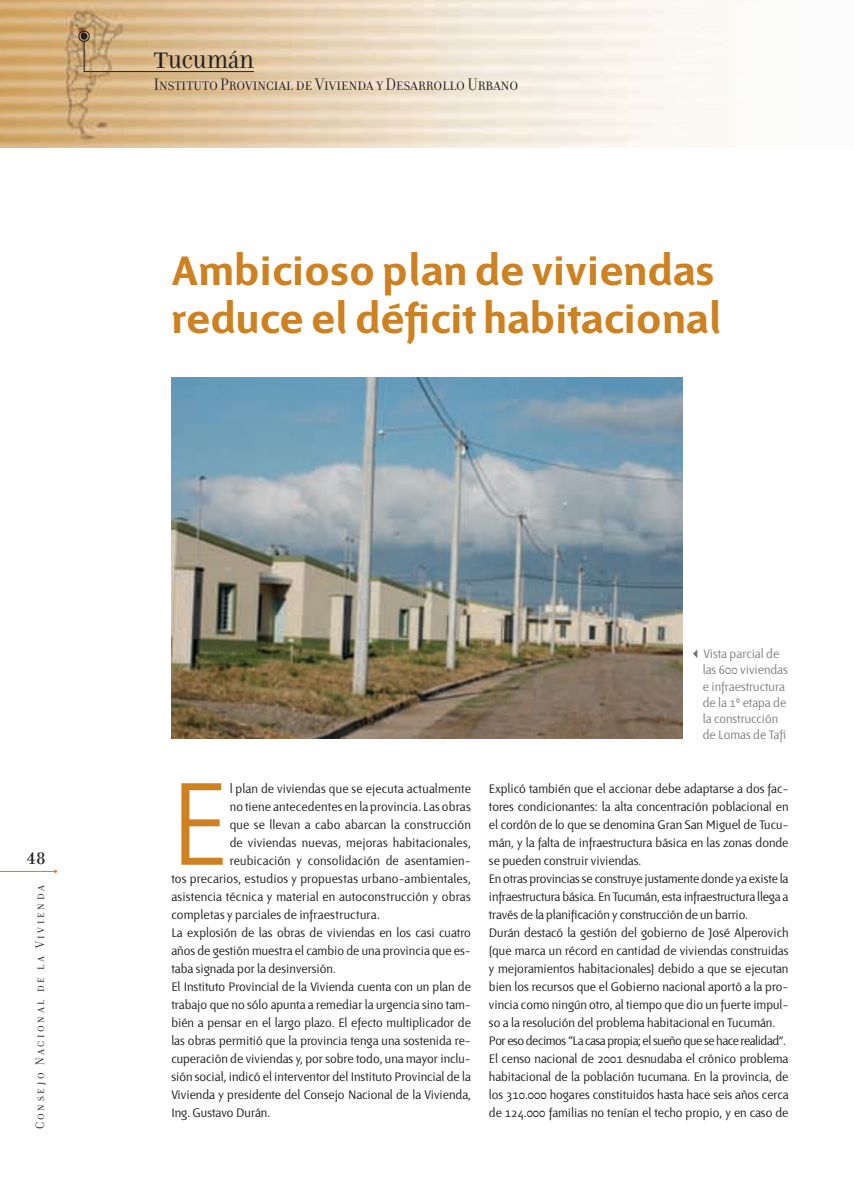
<style>
.page{position:relative;width:854px;height:1195px;background:#fff}
.page>*{position:absolute;margin:0;border:0;box-sizing:border-box;transform-origin:0 0}
.t1{font:300 116.7px "Frutiger";color:#cd8121}
.t2{font:45px/48px "Fontana Negra";color:#cd8121}
.t3{font:19.5px "Filosofia Unicase";color:#231f20}
.t4{font:18px "Filosofia Grand Caps";color:#231f20}
.t5{font:18px "Filosofia Unicase";color:#231f20}
.t6{font:13.5px/18px "Fontana Texto Kern";color:#231f20}
.t7{font:13.5px/16.2px "Fontana Texto Kern";color:#808285}
.t8{font:13.5px "Filosofia Grand Caps";letter-spacing:.2em;color:#231f20}
.s1{font-size:24px}
.s2{color:#6c6d70}
</style>
<div class="page">
<img style="left:0;top:0;width:724px;height:148px">
<div style="left:79px;top:31px;width:11px;height:11px;border:1px solid #231f20;border-radius:50%"></div>
<div style="left:81px;top:33px;width:7px;height:7px;background:#231f20;border-radius:50%"></div>
<svg style="left:84px;top:41px;width:170px;height:31px;background:#d3b58b"></svg>
<hr style="left:0;top:870px;width:56px;height:1px;background:#cd8121">
<img style="left:171px;top:377px;width:511px;height:361px">
<h3 class="t3" style="left:154px;top:50px;width:102px"><span class="s1">T</span>UCUMÁN</h3>
<h3 class="t4" style="left:154px;top:74px;width:366px">Instituto Provincial de Vivienda y Desarrollo Urbano</h3>
<h2 class="t2" style="left:171px;top:249px;width:551px">Ambicioso plan de viviendas reduce el déficit habitacional</h2>
<h3 class="t5" style="left:27px;top:846px;width:21px">48</h3>
<p class="t8" style="left:33px;top:1129px;width:246px;rotate:-90deg">Consejo Nacional de la Vivienda</p>
<h1 class="t1" style="left:171px;top:758px;width:60px">E</h1>
<p class="t6" style="left:230px;top:779px;width:243px">l plan de viviendas que se ejecuta actualmente</p>
<p class="t6" style="left:230px;top:797px;width:243px">no tiene antecedentes en la provincia. Las obras</p>
<p class="t6" style="left:230px;top:815px;width:243px">que se llevan a cabo abarcan la construcción</p>
<p class="t6" style="left:230px;top:833px;width:243px">de viviendas nuevas, mejoras habitacionales,</p>
<p class="t6" style="left:230px;top:851px;width:243px">reubicación y consolidación de asentamien-</p>
<p class="t6" style="left:171px;top:869px;width:301px">tos precarios, estudios y propuestas urbano-ambientales,</p>
<p class="t6" style="left:171px;top:887px;width:301px">asistencia técnica y material en autoconstrucción y obras</p>
<p class="t6" style="left:171px;top:905px;width:210px">completas y parciales de infraestructura.</p>
<p class="t6" style="left:171px;top:923px;width:301px">La explosión de las obras de viviendas en los casi cuatro</p>
<p class="t6" style="left:171px;top:941px;width:301px">años de gestión muestra el cambio de una provincia que es-</p>
<p class="t6" style="left:171px;top:959px;width:166px">taba signada por la desinversión.</p>
<p class="t6" style="left:171px;top:977px;width:301px">El Instituto Provincial de la Vivienda cuenta con un plan de</p>
<p class="t6" style="left:171px;top:995px;width:301px">trabajo que no sólo apunta a remediar la urgencia sino tam-</p>
<p class="t6" style="left:171px;top:1013px;width:301px">bién a pensar en el largo plazo. El efecto multiplicador de</p>
<p class="t6" style="left:171px;top:1031px;width:301px">las obras permitió que la provincia tenga una sostenida re-</p>
<p class="t6" style="left:171px;top:1049px;width:301px">cuperación de viviendas y, por sobre todo, una mayor inclu-</p>
<p class="t6" style="left:171px;top:1067px;width:301px">sión social, indicó el interventor del Instituto Provincial de la</p>
<p class="t6" style="left:171px;top:1085px;width:301px">Vivienda y presidente del Consejo Nacional de la Vivienda,</p>
<p class="t6" style="left:171px;top:1103px;width:100px">Ing. Gustavo Durán.</p>
<p class="t7" style="left:703px;top:646px;width:87px;text-indent:-13px"><span class="s2">✓</span>Vista parcial de las 600 viviendas e infraestructura de la 1º etapa de la construcción de Lomas de Tafi</p>
<p class="t6" style="left:489px;top:779px;width:301px">Explicó también que el accionar debe adaptarse a dos fac&shy;tores condicionantes: la alta concentración poblacional en el cordón de lo que se denomina Gran San Miguel de Tucu&shy;mán, y la falta de infraestructura básica en las zonas donde se pueden construir viviendas.<br>En otras provincias se construye justamente donde ya existe la infraestructura básica. En Tucumán, esta infraestructura llega a través de la planificación y construcción de un barrio.<br>Durán destacó la gestión del gobierno de José Alperovich (que marca un récord en cantidad de viviendas construidas y mejoramientos habitacionales) debido a que se ejecutan bien los recursos que el Gobierno nacional aportó a la pro&shy;vincia como ningún otro, al tiempo que dio un fuerte impul&shy;so a la resolución del problema habitacional en Tucumán.<br>Por eso decimos “La casa propia; el sueño que se hace realidad”.<br>El censo nacional de 2001 desnudaba el crónico problema habitacional de la población tucumana. En la provincia, de los 310.000 hogares constituidos hasta hace seis años cerca de 124.000 familias no tenían el techo propio, y en caso de</p>
</div>
